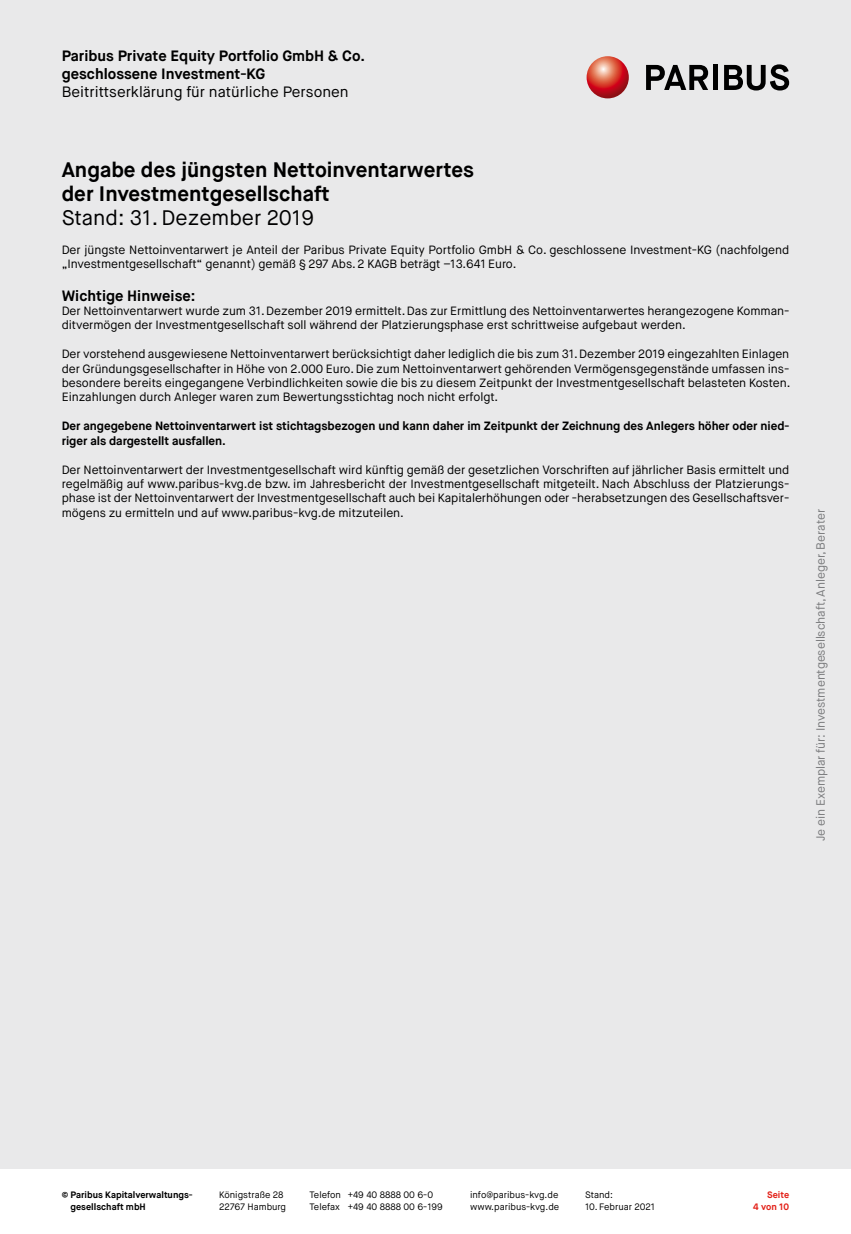
<style>
.page{position:relative;width:851px;height:1234px;background:#fff}
.page>*{position:absolute;margin:0;border:0;box-sizing:border-box;transform-origin:0 0}
.t1{font:700 21px/24px "Maison Neue";color:#000}
.t2{font:21px "Maison Neue";color:#000}
.t3{font:700 15px/18px "Maison Neue";color:#000}
.t4{font:15px "Maison Neue";color:#000}
.t5{font:12px/14.4px "Maison Neue";letter-spacing:-.005em;color:#000}
.t6{font:700 12px/14.4px "Maison Neue";letter-spacing:-.005em;color:#000}
.t7{font:12px "Maison Neue";letter-spacing:-.005em;color:#7b7c7e}
.t8{font:9.3px/11.1px "Maison Neue";color:#000}
.t9{font:700 9.3px/11.1px "Maison Neue";color:#000}
.t10{font:700 9.3px/11.1px "Maison Neue";color:#e32119;text-align:right}
</style>
<div class="page">
<div style="left:0;top:0;width:850px;height:1168px;background:#e9e9ea"></div>
<svg style="left:586px;top:56px;width:42px;height:42px"></svg>
<svg style="left:646px;top:65px;width:62px;height:25px"></svg>
<hr style="left:713px;top:65px;width:4px;height:25px;background:#000">
<svg style="left:724px;top:64px;width:65px;height:26px"></svg>
<p class="t3" style="left:62px;top:47px;width:305px">Paribus Private Equity Portfolio GmbH &amp; Co. geschlossene Investment-KG</p>
<p class="t4" style="left:62px;top:83px;width:288px">Beitrittserklärung für natürliche Personen</p>
<h1 class="t1" style="left:62px;top:157px;width:414px">Angabe des jüngsten Nettoinventarwertes der Investmentgesellschaft</h1>
<h1 class="t2" style="left:62px;top:204px;width:254px">Stand: 31. Dezember 2019</h1>
<p class="t5" style="left:62px;top:242px;width:729px">Der jüngste Nettoinventarwert je Anteil der Paribus Private Equity Portfolio GmbH &amp; Co. geschlossene Investment-KG (nachfolgend „Investmentgesellschaft“ genannt) gemäß § 297 Abs. 2 KAGB beträgt –13.641 Euro.</p>
<p class="t3" style="left:62px;top:286px;width:135px">Wichtige Hinweise:</p>
<p class="t5" style="left:62px;top:304px;width:729px">Der Nettoinventarwert wurde zum 31. Dezember 2019 ermittelt. Das zur Ermittlung des Nettoinventarwertes herangezogene Komman&shy;ditvermögen der Investmentgesellschaft soll während der Platzierungsphase erst schrittweise aufgebaut werden.</p>
<p class="t5" style="left:62px;top:347px;width:730px;text-align:justify">Der vorstehend ausgewiesene Nettoinventarwert berücksichtigt daher lediglich die bis zum 31. Dezember 2019 eingezahlten Einlagen der Gründungsgesellschafter in Höhe von 2.000 Euro. Die zum Nettoinventarwert gehörenden Vermögensgegenstände umfassen ins&shy;besondere bereits eingegangene Verbindlichkeiten sowie die bis zu diesem Zeitpunkt der Investmentgesellschaft belasteten Kosten.<br>Einzahlungen durch Anleger waren zum Bewertungsstichtag noch nicht erfolgt.</p>
<p class="t6" style="left:62px;top:419px;width:729px">Der angegebene Nettoinventarwert ist stichtagsbezogen und kann daher im Zeitpunkt der Zeichnung des Anlegers höher oder nied&shy;riger als dargestellt ausfallen.</p>
<p class="t5" style="left:62px;top:462px;width:729px;text-align:justify">Der Nettoinventarwert der Investmentgesellschaft wird künftig gemäß der gesetzlichen Vorschriften auf jährlicher Basis ermittelt und regelmäßig auf www.paribus-kvg.de bzw. im Jahresbericht der Investmentgesellschaft mitgeteilt. Nach Abschluss der Platzierungs&shy;phase ist der Nettoinventarwert der Investmentgesellschaft auch bei Kapitalerhöhungen oder -herabsetzungen des Gesellschaftsver&shy;mögens zu ermitteln und auf www.paribus-kvg.de mitzuteilen.</p>
<p class="t7" style="left:813px;top:841px;width:333px;rotate:-90deg">Je ein Exemplar für: Investmentgesellschaft, Anleger, Berater</p>
<p class="t9" style="left:70px;top:1189px;width:123px;text-indent:-9px">© Paribus Kapitalverwaltungs&shy;gesellschaft mbH</p>
<p class="t8" style="left:219px;top:1189px;width:68px">Königstraße 28<br>22767 Hamburg</p>
<p class="t8" style="left:309px;top:1189px;width:135px">Telefon +49 40 8888 00 6-0<br>Telefax +49 40 8888 00 6-199</p>
<p class="t8" style="left:470px;top:1189px;width:91px">info@paribus-kvg.de www.paribus-kvg.de</p>
<p class="t8" style="left:585px;top:1189px;width:29px">Stand:</p>
<p class="t8" style="left:585px;top:1200px;width:72px">10. Februar 2021</p>
<p class="t10" style="left:753px;top:1189px;width:37px">Seite<br>4 von 10</p>
</div>
